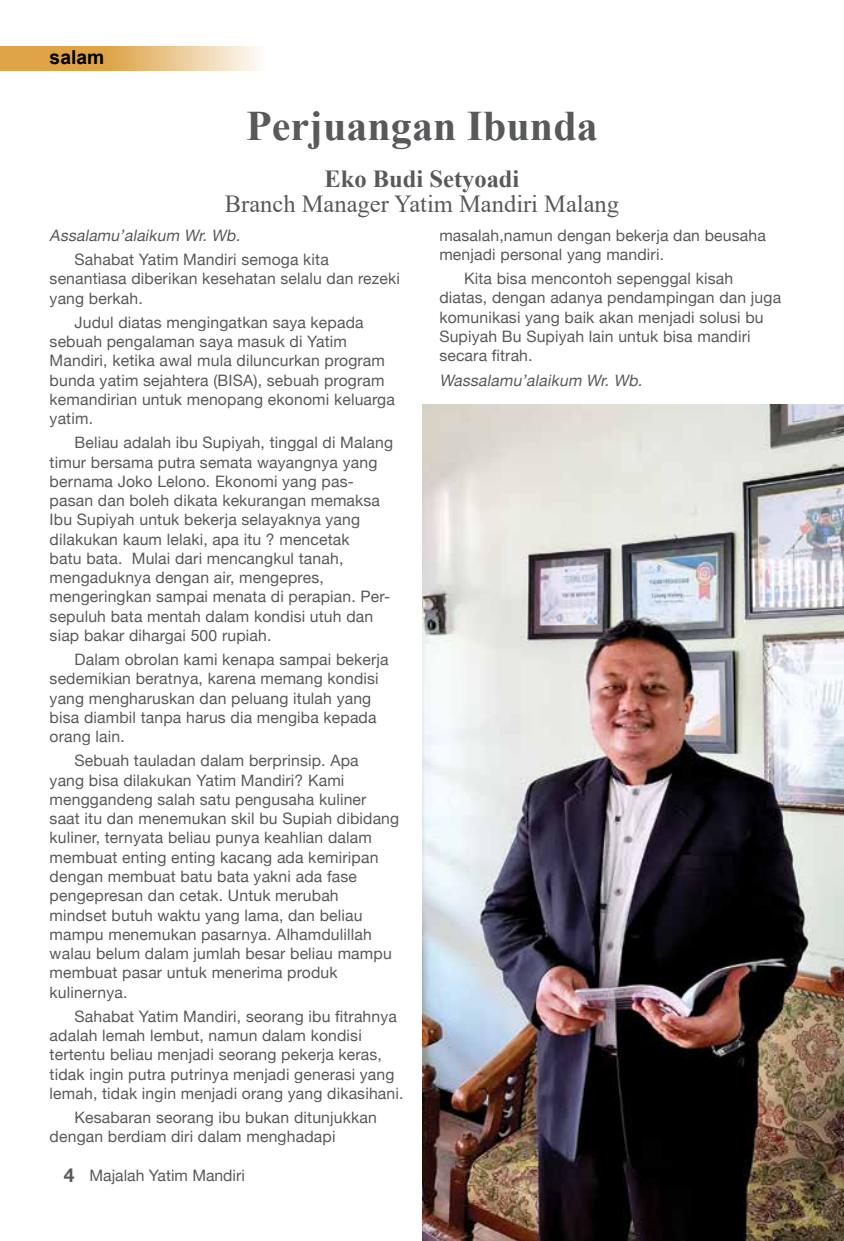
<style>
.page{position:relative;width:844px;height:1241px;background:#fff}
.page>*{position:absolute;margin:0;border:0;box-sizing:border-box;transform-origin:0 0}
.t1{font:700 42px "Times New Roman";color:#58595b}
.t2{font:24.5px "Times New Roman";color:#58595b}
.t3{font:700 24.5px "Times New Roman";color:#58595b}
.t4{font:700 19.25px "Arial";color:#000}
.t5{font:15.75px/19.2px "Helvetica Neue";letter-spacing:.01em;color:#58595b}
.t6{font:italic 15.75px "Helvetica Neue";color:#58595b}
.s1{font-weight:700;font-size:19.25px}
</style>
<div class="page">
<svg style="left:0;top:46px;width:259px;height:25px;background:#e6bc79"></svg>
<img style="left:422px;top:404px;width:421px;height:836px">
<p class="t4" style="left:50px;top:43px;width:56px">salam</p>
<h1 class="t1" style="left:246px;top:96px;width:353px">Perjuangan Ibunda</h1>
<h2 class="t3" style="left:324px;top:161px;width:196px">Eko Budi Setyoadi</h2>
<h2 class="t2" style="left:225px;top:186px;width:395px">Branch Manager Yatim Mandiri Malang</h2>
<p class="t6" style="left:50px;top:226px;width:195px">Assalamu’alaikum Wr. Wb.</p>
<p class="t5" style="left:50px;top:249px;width:352px;text-indent:25px">Sahabat Yatim Mandiri semoga kita senantiasa diberikan kesehatan selalu dan rezeki yang berkah.</p>
<p class="t5" style="left:50px;top:312px;width:346px;text-indent:25px">Judul diatas mengingatkan saya kepada sebuah pengalaman saya masuk di Yatim Mandiri, ketika awal mula diluncurkan program bunda yatim sejahtera (BISA), sebuah program kemandirian untuk menopang ekonomi keluarga yatim.</p>
<p class="t5" style="left:50px;top:433px;width:345px;text-indent:25px">Beliau adalah ibu Supiyah, tinggal di Malang timur bersama putra semata wayangnya yang bernama Joko Lelono. Ekonomi yang pas&shy;pasan dan boleh dikata kekurangan memaksa Ibu Supiyah untuk bekerja selayaknya yang dilakukan kaum lelaki, apa itu ? mencetak<br>batu bata. Mulai dari mencangkul tanah, mengaduknya dengan air, mengepres, mengeringkan sampai menata di perapian. Per&shy;sepuluh bata mentah dalam kondisi utuh dan siap bakar dihargai 500 rupiah.</p>
<p class="t5" style="left:50px;top:649px;width:340px;text-indent:25px">Dalam obrolan kami kenapa sampai bekerja sedemikian beratnya, karena memang kondisi yang mengharuskan dan peluang itulah yang bisa diambil tanpa harus dia mengiba kepada orang lain.</p>
<p class="t5" style="left:50px;top:750px;width:351px;text-indent:25px">Sebuah tauladan dalam berprinsip. Apa<br>yang bisa dilakukan Yatim Mandiri? Kami menggandeng salah satu pengusaha kuliner saat itu dan menemukan skil bu Supiah dibidang kuliner, ternyata beliau punya keahlian dalam membuat enting enting kacang ada kemiripan dengan membuat batu bata yakni ada fase pengepresan dan cetak. Untuk merubah mindset butuh waktu yang lama, dan beliau mampu menemukan pasarnya. Alhamdulillah walau belum dalam jumlah besar beliau mampu membuat pasar untuk menerima produk kulinernya.</p>
<p class="t5" style="left:50px;top:1006px;width:355px;text-indent:25px">Sahabat Yatim Mandiri, seorang ibu fitrahnya adalah lemah lembut, namun dalam kondisi tertentu beliau menjadi seorang pekerja keras, tidak ingin putra putrinya menjadi generasi yang lemah, tidak ingin menjadi orang yang dikasihani.</p>
<p class="t5" style="left:50px;top:1107px;width:328px;text-indent:25px">Kesabaran seorang ibu bukan ditunjukkan dengan berdiam diri dalam menghadapi</p>
<p class="t5" style="left:64px;top:1165px;width:182px"><span class="s1">4</span> Majalah Yatim Mandiri</p>
<p class="t5" style="left:439px;top:225px;width:328px">masalah,namun dengan bekerja dan beusaha menjadi personal yang mandiri.</p>
<p class="t5" style="left:439px;top:269px;width:343px;text-indent:25px">Kita bisa mencontoh sepenggal kisah diatas, dengan adanya pendampingan dan juga komunikasi yang baik akan menjadi solusi bu Supiyah Bu Supiyah lain untuk bisa mandiri secara fitrah.</p>
<p class="t6" style="left:439px;top:370px;width:208px">Wassalamu’alaikum Wr. Wb.</p>
</div>
